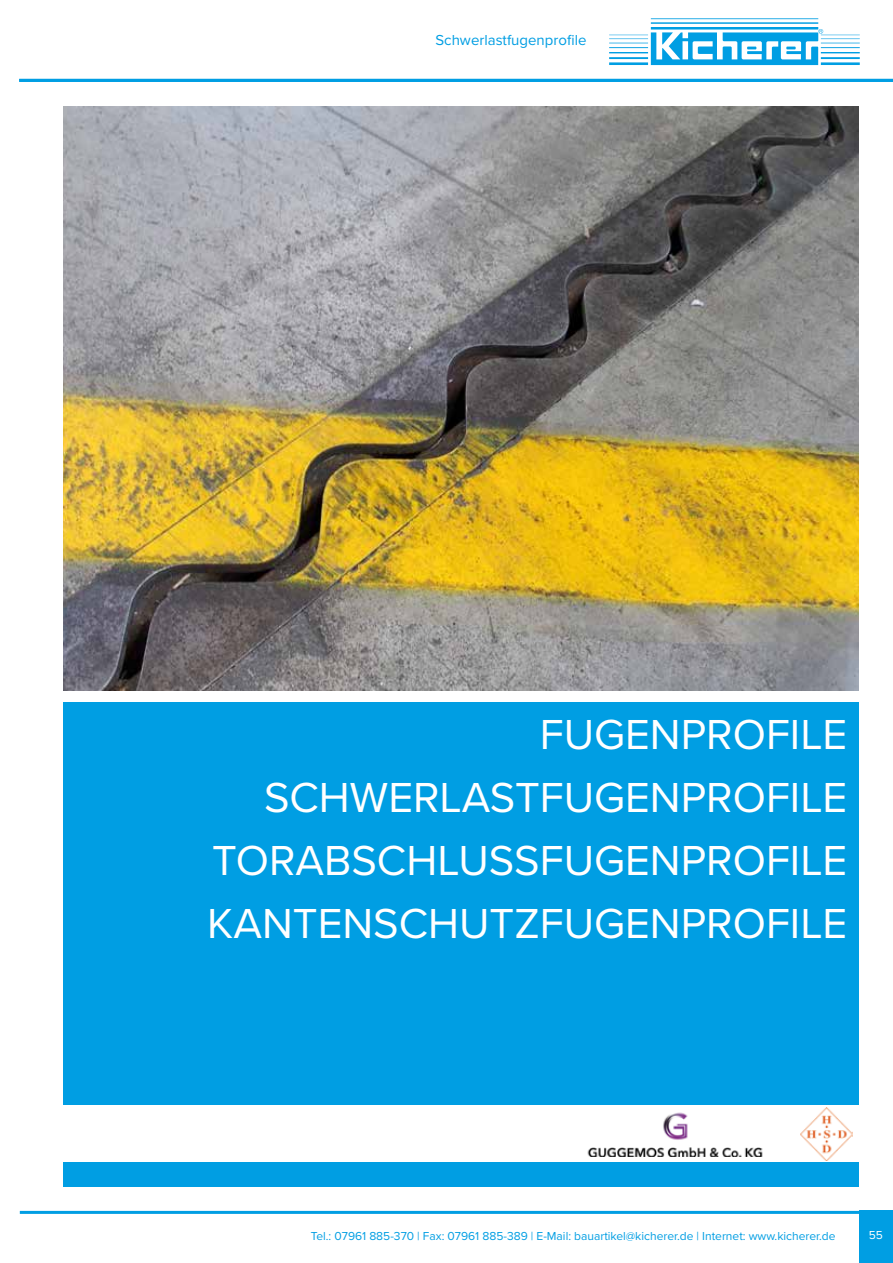
<style>
.page{position:relative;width:893px;height:1263px;background:#fff}
.page>*{position:absolute;margin:0;border:0;box-sizing:border-box;transform-origin:0 0}
.t1{font:43.5px/63px "Proxima Nova";color:#fff;text-align:right}
.t2{font:700 24.9px "Century Gothic";letter-spacing:.04em;color:#fff}
.t3{font:15px "Proxima Nova";color:#009ee3}
.t4{font:12px "Proxima Nova";color:#009ee3}
.t5{font:12px "Proxima Nova";color:#fff}
</style>
<div class="page">
<hr style="left:19px;top:79px;width:874px;height:3px;background:#009ee3">
<div style="left:859px;top:1211px;width:34px;height:52px;background:#009ee3"></div>
<hr style="left:20px;top:1211px;width:873px;height:3px;background:#009ee3">
<div style="left:64px;top:702px;width:795px;height:484px;background:#009ee3"></div>
<div style="left:58px;top:1106px;width:805px;height:56px;background:#fff"></div>
<img style="left:64px;top:106px;width:795px;height:584px">
<img style="left:587px;top:1112px;width:176px;height:45px">
<img style="left:800px;top:1107px;width:53px;height:53px">
<svg style="left:609px;top:18px;width:251px;height:47px"></svg>
<p class="t3" style="left:435px;top:29px;width:152px">Schwerlastfugenprofile</p>
<h1 class="t1" style="left:207px;top:701px;width:641px">FUGENPROFILE<br>SCHWERLASTFUGENPROFILE<br>TORABSCHLUSSFUGENPROFILE<br>KANTENSCHUTZFUGENPROFILE</h1>
<h2 class="t2" style="left:655px;top:839px;width:206px">Lieferprogramm</h2>
<p class="t4" style="left:311px;top:1226px;width:526px">Tel.: 07961 885-370 | Fax: 07961 885-389 | E-Mail: bauartikel@kicherer.de | Internet: www.kicherer.de</p>
<p class="t5" style="left:869px;top:1226px;width:16px">55</p>
</div>
